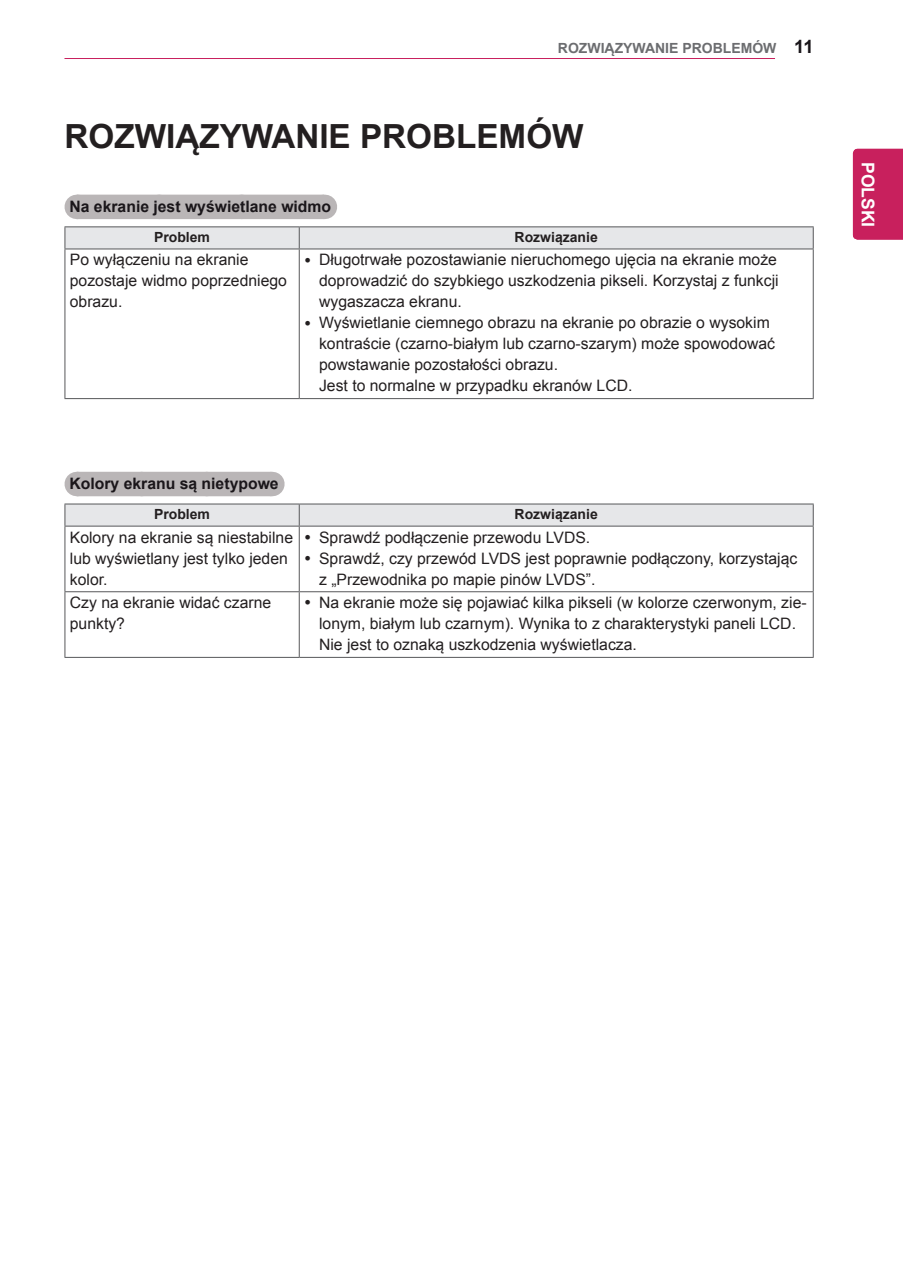
<style>
.page{position:relative;width:903px;height:1275px;background:#fff}
.page>*{position:absolute;margin:0;border:0;box-sizing:border-box;transform-origin:0 0}
.Chapter{font:700 33.25px "Arial";color:#231f20}
.t1{font:700 21px "Arial";color:#fff}
.t2{font:700 18.38px "Arial";color:#1a161a}
.t3{font:700 17.5px "Arial";color:#fff}
.body-bullet-9{font:15.75px/21px "Arial";color:#231f20}
.body-9{font:15.75px/21px "Arial";color:#231f20}
.Title-3{font:700 15.75px "Arial";color:#1a161a}
.Body-Bold-Center{font:700 14px "Arial";color:#231f20}
.t4{font:700 14px "Arial";color:#6c6d70}
</style>
<div class="page">
<hr style="left:64px;top:58px;width:711px;height:1px;background:#c8205d">
<div style="left:853px;top:149px;width:50px;height:91px;background:#c8205d"></div>
<div style="left:77px;top:195px;width:247px;height:24px;background:#bab6b7"></div>
<svg style="left:324px;top:195px;width:1px;height:24px"></svg>
<hr style="left:64px;top:226px;width:235px;height:1px;background:#57585a">
<hr style="left:299px;top:226px;width:515px;height:1px;background:#57585a">
<svg style="left:64px;top:227px;width:750px;height:22px;background:#dfe0e2"></svg>
<hr style="left:64px;top:249px;width:235px;height:1px;background:#57585a">
<hr style="left:64px;top:249px;width:1px;height:149px;background:#57585a">
<hr style="left:299px;top:249px;width:515px;height:1px;background:#57585a">
<hr style="left:299px;top:249px;width:1px;height:149px;background:#57585a">
<hr style="left:813px;top:249px;width:1px;height:149px;background:#57585a">
<hr style="left:64px;top:398px;width:235px;height:1px;background:#57585a">
<hr style="left:299px;top:398px;width:515px;height:1px;background:#57585a">
<div style="left:77px;top:472px;width:194px;height:24px;background:#bab6b7"></div>
<svg style="left:271px;top:472px;width:1px;height:24px"></svg>
<svg style="left:64px;top:504px;width:750px;height:22px;background:#dfe0e2"></svg>
<hr style="left:64px;top:526px;width:235px;height:1px;background:#57585a">
<hr style="left:64px;top:527px;width:1px;height:64px;background:#57585a">
<hr style="left:299px;top:526px;width:515px;height:1px;background:#57585a">
<hr style="left:299px;top:527px;width:1px;height:64px;background:#57585a">
<hr style="left:813px;top:527px;width:1px;height:64px;background:#57585a">
<hr style="left:64px;top:591px;width:235px;height:1px;background:#57585a">
<hr style="left:64px;top:592px;width:1px;height:65px;background:#57585a">
<hr style="left:299px;top:591px;width:515px;height:1px;background:#57585a">
<hr style="left:299px;top:592px;width:1px;height:65px;background:#57585a">
<hr style="left:813px;top:592px;width:1px;height:65px;background:#57585a">
<hr style="left:64px;top:657px;width:235px;height:1px;background:#57585a">
<hr style="left:299px;top:657px;width:515px;height:1px;background:#57585a">
<p class="t4" style="left:558px;top:39px;width:220px">ROZWIĄZYWANIE PROBLEMÓW</p>
<p class="t2" style="left:794px;top:34px;width:21px">11</p>
<p class="Chapter" style="left:64px;top:114px;width:521px">ROZWIĄZYWANIE PROBLEMÓW</p>
<p class="Title-3" style="left:69px;top:196px;width:263px">Na ekranie jest wyświetlane widmo</p>
<p class="Body-Bold-Center" style="left:154px;top:228px;width:58px">Problem</p>
<p class="Body-Bold-Center" style="left:515px;top:228px;width:85px">Rozwiązanie</p>
<p class="body-9" style="left:70px;top:250px;width:219px">Po wyłączeniu na ekranie pozostaje widmo poprzedniego obrazu.</p>
<p class="body-bullet-9" style="left:319px;top:250px;width:461px;text-align:justify">Długotrwałe pozostawianie nieruchomego ujęcia na ekranie może doprowadzić do szybkiego uszkodzenia pikseli. Korzystaj z funkcji wygaszacza ekranu.</p>
<p class="body-bullet-9" style="left:319px;top:313px;width:457px">Wyświetlanie ciemnego obrazu na ekranie po obrazie o wysokim kontraście (czarno-białym lub czarno-szarym) może spowodować powstawanie pozostałości obrazu.<br>Jest to normalne w przypadku ekranów LCD.</p>
<p class="Title-3" style="left:69px;top:473px;width:211px">Kolory ekranu są nietypowe</p>
<p class="Body-Bold-Center" style="left:154px;top:505px;width:58px">Problem</p>
<p class="Body-Bold-Center" style="left:515px;top:505px;width:85px">Rozwiązanie</p>
<p class="body-9" style="left:70px;top:527px;width:225px">Kolory na ekranie są niestabilne lub wyświetlany jest tylko jeden kolor.</p>
<p class="body-bullet-9" style="left:319px;top:527px;width:273px">Sprawdź podłączenie przewodu LVDS.</p>
<p class="body-bullet-9" style="left:319px;top:548px;width:480px">Sprawdź, czy przewód LVDS jest poprawnie podłączony, korzystając z „Przewodnika po mapie pinów LVDS”.</p>
<p class="body-9" style="left:70px;top:592px;width:203px">Czy na ekranie widać czarne punkty?</p>
<p class="body-bullet-9" style="left:319px;top:592px;width:489px">Na ekranie może się pojawiać kilka pikseli (w kolorze czerwonym, zie&shy;lonym, białym lub czarnym). Wynika to z charakterystyki paneli LCD.<br>Nie jest to oznaką uszkodzenia wyświetlacza.</p>
<p class="t3" style="left:879px;top:162px;width:67px;rotate:90deg">POLSKI</p>
<p class="t1" style="left:884px;top:172px;width:47px;rotate:90deg">ENG</p>
</div>
